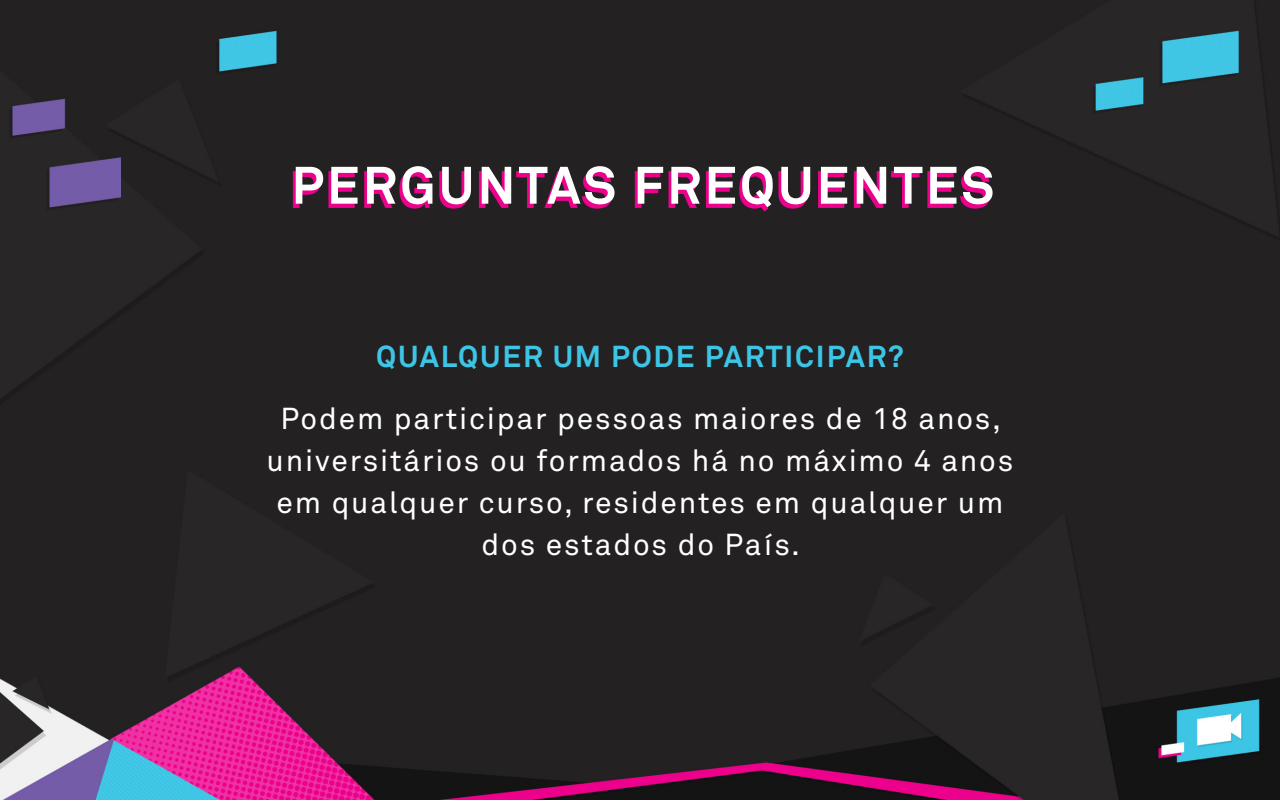
<style>
.page{position:relative;width:1280px;height:800px;background:#232122}
.page>*{position:absolute;margin:0;border:0;box-sizing:border-box;transform-origin:0 0}
.t1{font:700 52px "Akkurat Pro";letter-spacing:.06em;color:#fff}
.t2{font:30px/42px "Akkurat Pro";letter-spacing:.06em;color:#fff;text-align:center}
.t3{font:700 30px "Akkurat Pro";letter-spacing:.06em;color:#3dc5e6}
</style>
<div class="page">
<h1 class="t1" style="left:291px;top:153px;width:704px">PERGUNTAS FREQUENTES</h1>
<p class="t3" style="left:376px;top:338px;width:529px">QUALQUER UM PODE PARTICIPAR?</p>
<p class="t2" style="left:267px;top:398px;width:748px">Podem participar pessoas maiores de 18 anos, universitários ou formados há no máximo 4 anos em qualquer curso, residentes em qualquer um dos estados do País.</p>
</div>
